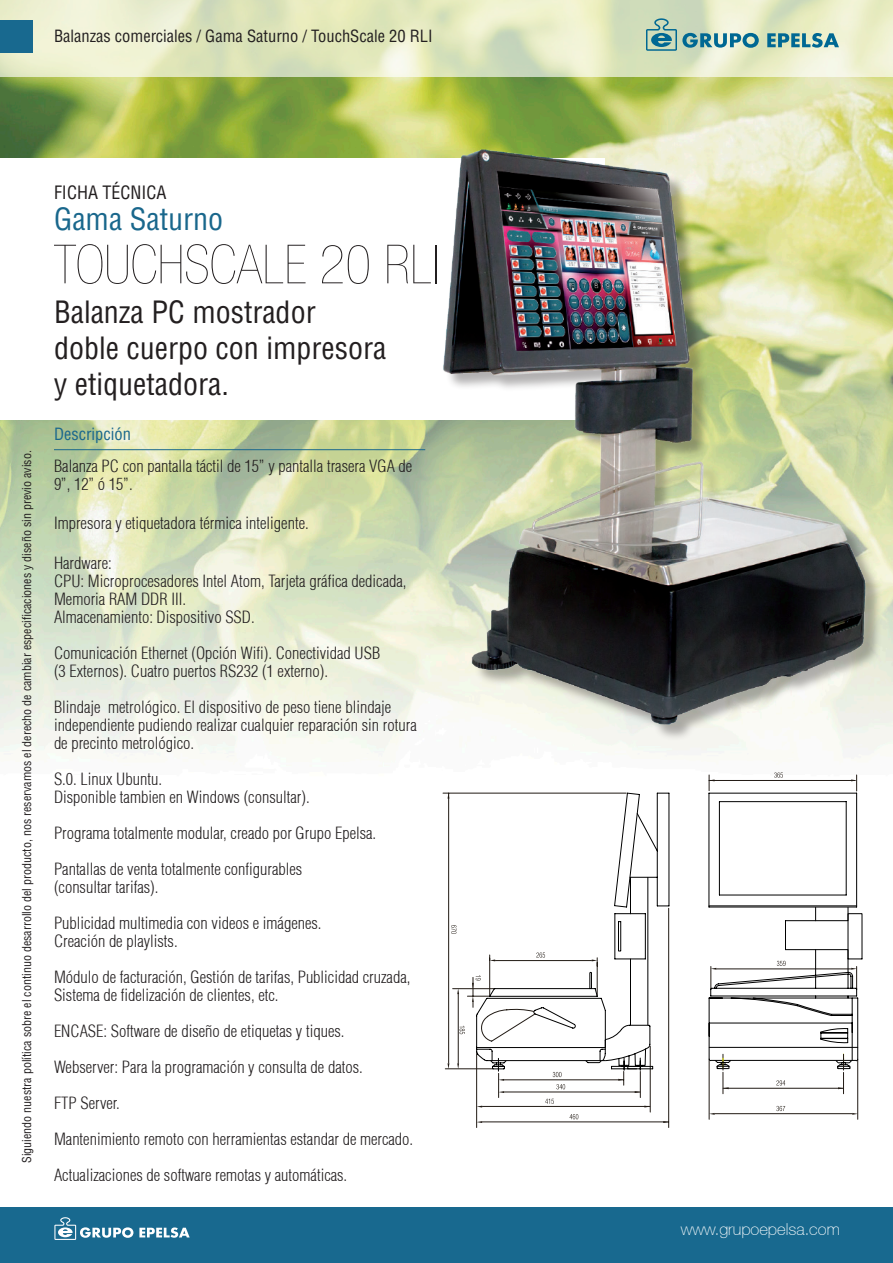
<style>
.page{position:relative;width:893px;height:1263px;background:#fff}
.page>*{position:absolute;margin:0;border:0;box-sizing:border-box;transform-origin:0 0}
.t1{font:900 condensed 54px "Helvetica Neue";color:#231f20}
.t2{font:condensed 30px "Helvetica";color:#231f20}
.t3{font:condensed 30px "Helvetica";color:#19678c}
.t4{font:condensed 18px "Helvetica";color:#231f20}
.Parrafo_Texto{font:300 condensed 16.5px/18px "Helvetica";color:#231f20}
.t5{font:condensed 16.5px "Helvetica";color:#231f20}
.t6{font:100 16.5px "Helvetica 35";color:#fff}
.t7{font:condensed 16.5px "Helvetica";color:#19678c}
.t8{font:condensed 12px "Helvetica";color:#231f20}
</style>
<div class="page">
<img style="left:0;top:76px;width:893px;height:718px">
<svg style="left:0;top:0;width:893px;height:76px;background:#e3e9c5"></svg>
<div style="left:0;top:21px;width:33px;height:32px;background:#18698f"></div>
<div style="left:0;top:1208px;width:893px;height:55px;background:#18698f"></div>
<svg style="left:54px;top:1217px;width:136px;height:23px"></svg>
<svg style="left:646px;top:18px;width:193px;height:33px;background:#a9c7b8"></svg>
<div style="left:0;top:158px;width:605px;height:262px;background:#fff"></div>
<img style="left:406px;top:126px;width:474px;height:613px">
<hr style="left:668px;top:908px;width:1px;height:219px;background:#211a14">
<hr style="left:476px;top:1054px;width:1px;height:73px;background:#211a14">
<hr style="left:445px;top:1068px;width:47px;height:1px;background:#211a14">
<hr style="left:443px;top:793px;width:183px;height:1px;background:#211a14">
<svg style="left:447px;top:772px;width:412px;height:351px"></svg>
<svg style="left:611px;top:792px;width:252px;height:279px"></svg>
<hr style="left:54px;top:449px;width:371px;height:1px;background:#19678c">
<p class="t5" style="left:54px;top:26px;width:380px">Balanzas comerciales / Gama Saturno / TouchScale 20 RLI</p>
<p class="t8" style="left:19px;top:1163px;width:714px;rotate:-90deg">Siguiendo nuestra política sobre el continuo desarrollo del producto, nos reservamos el derecho de cambiar especificaciones y diseño sin previo aviso.</p>
<p class="t4" style="left:54px;top:181px;width:114px">FICHA TÉCNICA</p>
<p class="t3" style="left:54px;top:200px;width:171px">Gama Saturno</p>
<p class="t1" style="left:54px;top:235px;width:388px">TOUCHSCALE 20 RLI</p>
<p class="t2" style="left:54px;top:294px;width:263px">Balanza PC mostrador</p>
<p class="t2" style="left:54px;top:330px;width:334px">doble cuerpo con impresora</p>
<p class="t2" style="left:54px;top:366px;width:176px">y etiquetadora.</p>
<p class="t7" style="left:54px;top:424px;width:78px">Descripción</p>
<p class="Parrafo_Texto" style="left:54px;top:457px;width:360px">Balanza PC con pantalla táctil de 15” y pantalla trasera VGA de<br>9”, 12” ó 15”.</p>
<p class="Parrafo_Texto" style="left:54px;top:514px;width:256px">Impresora y etiquetadora térmica inteligente.</p>
<p class="Parrafo_Texto" style="left:54px;top:554px;width:59px">Hardware:</p>
<p class="Parrafo_Texto" style="left:54px;top:572px;width:354px">CPU: Microprocesadores Intel Atom, Tarjeta gráfica dedicada,<br>Memoria RAM DDR III.</p>
<p class="Parrafo_Texto" style="left:54px;top:608px;width:202px">Almacenamiento: Dispositivo SSD.</p>
<p class="Parrafo_Texto" style="left:54px;top:644px;width:328px">Comunicación Ethernet (Opción Wifi). Conectividad USB</p>
<p class="Parrafo_Texto" style="left:54px;top:662px;width:275px">(3 Externos). Cuatro puertos RS232 (1 externo).</p>
<p class="Parrafo_Texto" style="left:54px;top:698px;width:364px">Blindaje metrológico. El dispositivo de peso tiene blindaje independiente pudiendo realizar cualquier reparación sin rotura de precinto metrológico.</p>
<p class="Parrafo_Texto" style="left:54px;top:770px;width:110px">S.0. Linux Ubuntu.</p>
<p class="Parrafo_Texto" style="left:54px;top:788px;width:257px">Disponible tambien en Windows (consultar).</p>
<p class="Parrafo_Texto" style="left:54px;top:824px;width:324px">Programa totalmente modular, creado por Grupo Epelsa.</p>
<p class="Parrafo_Texto" style="left:54px;top:860px;width:250px">Pantallas de venta totalmente configurables (consultar tarifas).</p>
<p class="Parrafo_Texto" style="left:54px;top:914px;width:269px">Publicidad multimedia con videos e imágenes.<br>Creación de playlists.</p>
<p class="Parrafo_Texto" style="left:54px;top:968px;width:358px">Módulo de facturación, Gestión de tarifas, Publicidad cruzada,<br>Sistema de fidelización de clientes, etc.</p>
<p class="Parrafo_Texto" style="left:54px;top:1022px;width:292px">ENCASE: Software de diseño de etiquetas y tiques.</p>
<p class="Parrafo_Texto" style="left:54px;top:1058px;width:310px">Webserver: Para la programación y consulta de datos.</p>
<p class="Parrafo_Texto" style="left:54px;top:1094px;width:67px">FTP Server.</p>
<p class="Parrafo_Texto" style="left:54px;top:1130px;width:361px">Mantenimiento remoto con herramientas estandar de mercado.</p>
<p class="Parrafo_Texto" style="left:54px;top:1166px;width:295px">Actualizaciones de software remotas y automáticas.</p>
<p class="t6" style="left:681px;top:1220px;width:160px">www.grupoepelsa.com</p>
</div>
